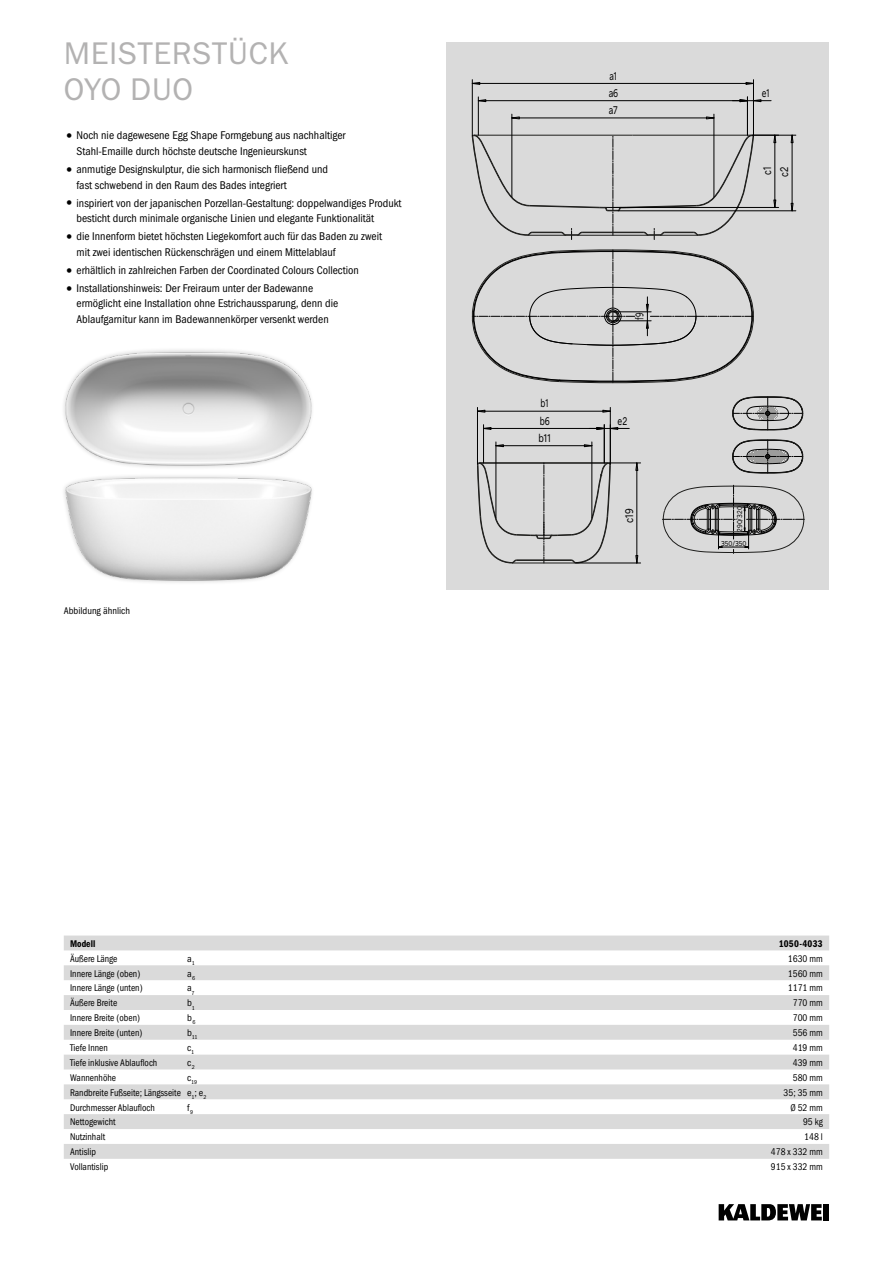
<style>
.page{position:relative;width:893px;height:1263px;background:#fff}
.page>*{position:absolute;margin:0;border:0;box-sizing:border-box;transform-origin:0 0}
.t1{font:31.5px/36px "Franklin Gothic ITC";letter-spacing:.02em;color:#b3b2b2}
.t2{font:11.55px/17.2px "Franklin Gothic ATF";color:#000;scale:.71 1}
.t3{font:11.55px "Franklin Gothic ATF";color:#000;scale:.72 1}
.t4{font:11.55px/17.2px "Franklin Gothic ATF";color:#000;scale:.77 1}
.t5{font:11.55px "Franklin Gothic ATF";color:#000;scale:.82 1}
.t6{font:11.55px "Franklin Gothic ATF";color:#000;scale:.78 1}
.t7{font:11.55px "Franklin Gothic ATF";color:#000;scale:.65 1}
.t8{font:11.25px/15.8px "Franklin Gothic Cond ITC";color:#000}
.t9{font:9.75px "Franklin Gothic Cond ITC";color:#000;scale:.95 1}
.t10{font:9.75px "Franklin Gothic Cond ITC";color:#000}
.t11{font:600 9.75px "Franklin Gothic Cond ITC";letter-spacing:.03em;color:#000;scale:.95 1}
.t12{font:600 9.75px "Franklin Gothic Cond ITC";letter-spacing:.01em;color:#000;scale:.95 1}
.t13{font:7.35px "Franklin Gothic ATF";color:#000;scale:.85 1}
.t14{font:5.7px "Franklin Gothic Cond ITC";color:#000}
.s1{font-size:15.75px}
</style>
<div class="page">
<div style="left:824px;top:1204px;width:5px;height:16px;background:#000"></div>
<svg style="left:719px;top:1204px;width:103px;height:16px"></svg>
<div style="left:446px;top:43px;width:383px;height:547px;background:#dadada"></div>
<hr style="left:512px;top:563px;width:64px;height:1px;background:#1d1d1b">
<svg style="left:477px;top:462px;width:134px;height:101px"></svg>
<svg style="left:732px;top:440px;width:71px;height:33px"></svg>
<svg style="left:732px;top:396px;width:71px;height:34px"></svg>
<hr style="left:512px;top:118px;width:202px;height:1px;background:#000">
<hr style="left:512px;top:114px;width:1px;height:83px;background:#000">
<hr style="left:714px;top:114px;width:1px;height:83px;background:#000">
<svg style="left:706px;top:117px;width:8px;height:2px"></svg>
<hr style="left:478px;top:100px;width:269px;height:1px;background:#000">
<hr style="left:478px;top:97px;width:1px;height:38px;background:#000">
<svg style="left:478px;top:99px;width:8px;height:3px"></svg>
<hr style="left:747px;top:97px;width:1px;height:38px;background:#000">
<svg style="left:732px;top:99px;width:39px;height:3px"></svg>
<hr style="left:472px;top:83px;width:281px;height:1px;background:#000">
<hr style="left:753px;top:80px;width:1px;height:56px;background:#000">
<hr style="left:472px;top:80px;width:1px;height:56px;background:#000">
<svg style="left:746px;top:82px;width:7px;height:3px"></svg>
<svg style="left:472px;top:82px;width:8px;height:3px"></svg>
<svg style="left:472px;top:135px;width:307px;height:105px"></svg>
<hr style="left:792px;top:135px;width:1px;height:76px;background:#000">
<hr style="left:618px;top:211px;width:178px;height:1px;background:#000">
<hr style="left:752px;top:135px;width:44px;height:1px;background:#000">
<hr style="left:637px;top:463px;width:1px;height:100px;background:#000">
<hr style="left:576px;top:563px;width:65px;height:1px;background:#000">
<hr style="left:609px;top:463px;width:32px;height:1px;background:#000">
<svg style="left:635px;top:555px;width:3px;height:8px"></svg>
<svg style="left:635px;top:463px;width:3px;height:8px"></svg>
<hr style="left:496px;top:445px;width:96px;height:1px;background:#000">
<hr style="left:496px;top:442px;width:1px;height:76px;background:#000">
<hr style="left:592px;top:442px;width:1px;height:76px;background:#000">
<svg style="left:496px;top:444px;width:8px;height:3px"></svg>
<svg style="left:584px;top:444px;width:8px;height:3px"></svg>
<hr style="left:477px;top:411px;width:133px;height:1px;background:#000">
<hr style="left:477px;top:407px;width:1px;height:57px;background:#000">
<hr style="left:610px;top:407px;width:1px;height:57px;background:#000">
<hr style="left:483px;top:428px;width:121px;height:1px;background:#000">
<hr style="left:483px;top:425px;width:1px;height:38px;background:#000">
<hr style="left:604px;top:425px;width:1px;height:38px;background:#000">
<svg style="left:484px;top:427px;width:7px;height:3px"></svg>
<svg style="left:589px;top:427px;width:40px;height:3px"></svg>
<svg style="left:471px;top:249px;width:283px;height:134px"></svg>
<svg style="left:662px;top:485px;width:143px;height:68px"></svg>
<img style="left:64px;top:349px;width:248px;height:234px">
<svg style="left:64px;top:935px;width:765px;height:224px;fill:#dbdbdb"></svg>
<h1 class="t1" style="left:64px;top:35px;width:226px">MEISTERSTÜCK<br>OYO DUO</h1>
<p class="t8" style="left:77px;top:128px;width:271px;text-indent:-13px"><span class="s1">•</span> Noch nie dagewesene Egg Shape Formgebung aus nachhaltiger<br>Stahl-Emaille durch höchste deutsche Ingenieurskunst</p>
<p class="t8" style="left:77px;top:161px;width:253px;text-indent:-13px"><span class="s1">•</span> anmutige Designskulptur, die sich harmonisch fließend und fast schwebend in den Raum des Bades integriert</p>
<p class="t8" style="left:77px;top:195px;width:326px;text-indent:-13px"><span class="s1">•</span> inspiriert von der japanischen Porzellan-Gestaltung: doppelwandiges Produkt besticht durch minimale organische Linien und elegante Funktionalität</p>
<p class="t8" style="left:77px;top:229px;width:307px;text-indent:-13px"><span class="s1">•</span> die Innenform bietet höchsten Liegekomfort auch für das Baden zu zweit mit zwei identischen Rückenschrägen und einem Mittelablauf</p>
<p class="t8" style="left:64px;top:262px;width:297px"><span class="s1">•</span> erhältlich in zahlreichen Farben der Coordinated Colours Collection</p>
<p class="t8" style="left:77px;top:280px;width:263px;text-indent:-13px"><span class="s1">•</span> Installationshinweis: Der Freiraum unter der Badewanne ermöglicht eine Installation ohne Estrichaussparung, denn die<br>Ablaufgarnitur kann im Badewannenkörper versenkt werden</p>
<p class="t10" style="left:64px;top:605px;width:68px">Abbildung ähnlich</p>
<p class="t2" style="left:540px;top:394px;width:16px">b1 b6</p>
<p class="t6" style="left:538px;top:430px;width:18px">b11</p>
<p class="t2" style="left:609px;top:67px;width:13px">a1</p>
<p class="t3" style="left:609px;top:85px;width:15px">a6</p>
<p class="t2" style="left:762px;top:84px;width:13px">e1</p>
<p class="t3" style="left:609px;top:102px;width:14px">a7</p>
<p class="t7" style="left:632px;top:320px;width:13px;rotate:-90deg">f9</p>
<p class="t3" style="left:617px;top:413px;width:15px">e2</p>
<p class="t5" style="left:621px;top:523px;width:19px;rotate:-90deg">c19</p>
<p class="t4" style="left:758px;top:177px;width:15px;rotate:-90deg">c1 c2</p>
<p class="t13" style="left:735px;top:532px;width:31px;rotate:-90deg">290/320</p>
<p class="t13" style="left:721px;top:538px;width:31px">350/350</p>
<p class="t12" style="left:70px;top:938px;width:28px">Modell</p>
<p class="t11" style="left:779px;top:938px;width:48px">1050-4033</p>
<p class="t9" style="left:70px;top:953px;width:51px">Äußere Länge</p>
<p class="t10" style="left:187px;top:953px;width:9px">a<sub>1</sub></p>
<p class="t9" style="left:788px;top:953px;width:38px">1630 mm</p>
<p class="t9" style="left:70px;top:967px;width:75px">Innere Länge (oben)</p>
<p class="t10" style="left:187px;top:967px;width:9px">a<sub>6</sub></p>
<p class="t9" style="left:788px;top:967px;width:38px">1560 mm</p>
<p class="t9" style="left:70px;top:982px;width:78px">Innere Länge (unten)</p>
<p class="t10" style="left:187px;top:982px;width:9px">a<sub>7</sub></p>
<p class="t9" style="left:788px;top:982px;width:38px">1171 mm</p>
<p class="t9" style="left:70px;top:997px;width:51px">Äußere Breite</p>
<p class="t10" style="left:187px;top:997px;width:9px">b<sub>1</sub></p>
<p class="t9" style="left:793px;top:997px;width:33px">770 mm</p>
<p class="t9" style="left:70px;top:1012px;width:75px">Innere Breite (oben)</p>
<p class="t10" style="left:187px;top:1012px;width:10px">b<sub>6</sub></p>
<p class="t9" style="left:793px;top:1012px;width:33px">700 mm</p>
<p class="t9" style="left:70px;top:1027px;width:78px">Innere Breite (unten)</p>
<p class="t14" style="left:187px;top:1034px;width:12px"><sup>b</sup>11</p>
<p class="t9" style="left:793px;top:1027px;width:33px">556 mm</p>
<p class="t9" style="left:70px;top:1042px;width:41px">Tiefe Innen</p>
<p class="t10" style="left:187px;top:1042px;width:8px">c<sub>1</sub></p>
<p class="t9" style="left:793px;top:1042px;width:33px">419 mm</p>
<p class="t9" style="left:70px;top:1057px;width:93px">Tiefe inklusive Ablaufloch</p>
<p class="t10" style="left:187px;top:1057px;width:9px">c<sub>2</sub></p>
<p class="t9" style="left:793px;top:1057px;width:33px">439 mm</p>
<p class="t9" style="left:70px;top:1072px;width:50px">Wannenhöhe</p>
<p class="t14" style="left:187px;top:1079px;width:11px"><sup>c</sup>19</p>
<p class="t9" style="left:793px;top:1072px;width:33px">580 mm</p>
<p class="t9" style="left:70px;top:1087px;width:145px">Randbreite Fußseite; Längsseite e<sub>1</sub>; e<sub>2</sub></p>
<p class="t9" style="left:784px;top:1087px;width:43px">35; 35 mm</p>
<p class="t9" style="left:70px;top:1101px;width:91px">Durchmesser Ablaufloch</p>
<p class="t10" style="left:187px;top:1101px;width:7px">f<sub>9</sub></p>
<p class="t9" style="left:790px;top:1101px;width:36px">Ø 52 mm</p>
<p class="t9" style="left:70px;top:1116px;width:49px">Nettogewicht</p>
<p class="t9" style="left:803px;top:1116px;width:22px">95 kg</p>
<p class="t9" style="left:70px;top:1131px;width:38px">Nutzinhalt</p>
<p class="t9" style="left:804px;top:1131px;width:21px">148 l</p>
<p class="t9" style="left:70px;top:1146px;width:29px">Antislip</p>
<p class="t9" style="left:771px;top:1146px;width:56px">478 x 332 mm</p>
<p class="t9" style="left:70px;top:1161px;width:42px">Vollantislip</p>
<p class="t9" style="left:771px;top:1161px;width:56px">915 x 332 mm</p>
</div>
